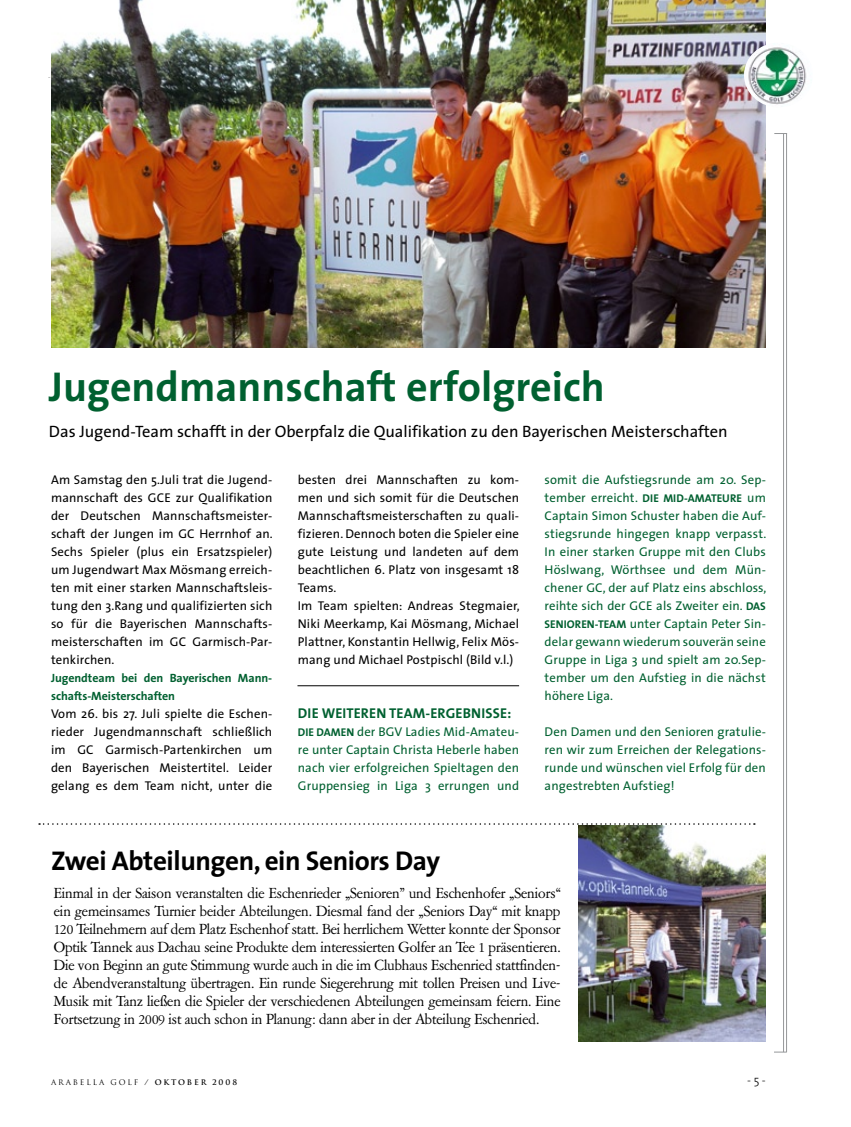
<style>
.page{position:relative;width:851px;height:1127px;background:#fff}
.page>*{position:absolute;margin:0;border:0;box-sizing:border-box;transform-origin:0 0}
.t1{font:700 42px "The Sans";color:#006030}
.t2{font:700 27.15px "The Sans";letter-spacing:-.015em;color:#000}
.t3{font:16.5px "The Sans";color:#000}
.t4{font:14.25px/18px "GA15";color:#000;text-align:justify}
.t5{font:700 14.25px "The Sans";letter-spacing:.01em;color:#006030}
.t6{font:12.75px/18px "The Sans";letter-spacing:.01em;color:#000;text-align:justify}
.t7{font:12.75px/18px "The Sans";letter-spacing:.01em;color:#006030;text-align:justify}
.t8{font:700 12px/18px "The Sans";letter-spacing:-.005em;color:#006030}
.t9{font:300 12px "The Sans";color:#000}
.t10{font:7.5px "Trajan";letter-spacing:.25em;color:#000}
.s1{font-weight:700;font-size:11.25px}
.s2{font-weight:700}
</style>
<div class="page">
<hr style="left:783px;top:134px;width:1px;height:918px;background:#959799">
<hr style="left:786px;top:134px;width:1px;height:918px;background:#959799">
<svg style="left:774px;top:1052px;width:12px;height:1px"></svg>
<svg style="left:774px;top:133px;width:13px;height:1px"></svg>
<svg style="left:39px;top:823px;width:715px;height:2px"></svg>
<img style="left:578px;top:825px;width:187px;height:217px">
<img style="left:51px;top:0;width:714px;height:348px">
<hr style="left:297px;top:685px;width:222px;height:1px;background:#000">
<img style="left:743px;top:43px;width:64px;height:64px">
<h1 class="t1" style="left:49px;top:352px;width:557px">Jugendmannschaft erfolgreich</h1>
<p class="t3" style="left:49px;top:418px;width:680px">Das Jugend-Team schafft in der Oberpfalz die Qualifikation zu den Bayerischen Meisterschaften</p>
<p class="t7" style="left:544px;top:470px;width:223px">somit die Aufstiegsrunde am 20. Sep&shy;tember erreicht. <span class="s1">Die Mid-Amateure</span> um Captain Simon Schuster haben die Auf&shy;stiegsrunde hingegen knapp verpasst.<br>In einer starken Gruppe mit den Clubs Höslwang, Wörthsee und dem Mün&shy;chener GC, der auf Platz eins abschloss, reihte sich der GCE als Zweiter ein. <span class="s1">Das Senioren-team</span> unter Captain Peter Sin&shy;delar gewann wiederum souverän seine Gruppe in Liga 3 und spielt am 20.Sep&shy;tember um den Aufstieg in die nächst höhere Liga.</p>
<p class="t7" style="left:544px;top:722px;width:223px">Den Damen und den Senioren gratulie&shy;ren wir zum Erreichen der Relegations&shy;runde und wünschen viel Erfolg für den angestrebten Aufstieg!</p>
<p class="t6" style="left:298px;top:470px;width:223px;text-align:left">besten drei Mannschaften zu kom&shy;men und sich somit für die Deutschen Mannschaftsmeisterschaften zu quali&shy;fizieren. Dennoch boten die Spieler eine gute Leistung und landeten auf dem beachtlichen 6. Platz von insgesamt 18<br>Teams.<br>Im Team spielten: Andreas Stegmaier, Niki Meerkamp, Kai Mösmang, Michael Plattner, Konstantin Hellwig, Felix Mös&shy;mang und Michael Postpischl (Bild v.l.)</p>
<p class="t6" style="left:51px;top:470px;width:223px">Am Samstag den 5.Juli trat die Jugend&shy;mannschaft des GCE zur Qualifikation der Deutschen Mannschaftsmeister&shy;schaft der Jungen im GC Herrnhof an.<br>Sechs Spieler (plus ein Ersatzspieler) um Jugendwart Max Mösmang erreich&shy;ten mit einer starken Mannschaftsleis&shy;tung den 3.Rang und qualifizierten sich so für die Bayerischen Mannschafts&shy;meisterschaften im GC Garmisch-Par&shy;tenkirchen.</p>
<p class="t8" style="left:51px;top:669px;width:223px">Jugendteam bei den Bayerischen Mann&shy;schafts-Meisterschaften</p>
<p class="t6" style="left:51px;top:704px;width:223px">Vom 26. bis 27. Juli spielte die Eschen&shy;rieder Jugendmannschaft schließlich im GC Garmisch-Partenkirchen um den Bayerischen Meistertitel. Leider gelang es dem Team nicht, unter die</p>
<p class="t5" style="left:298px;top:701px;width:215px">Die weiteren Team-Ergebnisse:</p>
<p class="t7" style="left:298px;top:722px;width:223px"><span class="s1">Die Damen</span> der BGV Ladies Mid-Amateu&shy;re unter Captain Christa Heberle haben nach vier erfolgreichen Spieltagen den Gruppensieg in Liga 3 errungen und</p>
<h2 class="t2" style="left:51px;top:838px;width:390px">Zwei Abteilungen, ein Seniors Day</h2>
<p class="t4" style="left:54px;top:884px;width:508px">Einmal in der Saison veranstalten die Eschenrieder „Senioren" und Eschenhofer „Seniors“ ein gemeinsames Turnier beider Abteilungen. Diesmal fand der „Seniors Day“ mit knapp 120 Teilnehmern auf dem Platz Eschenhof statt. Bei herrlichem Wetter konnte der Sponsor Optik Tannek aus Dachau seine Produkte dem interessierten Golfer an Tee 1 präsentieren.<br>Die von Beginn an gute Stimmung wurde auch in die im Clubhaus Eschenried stattfinden&shy;de Abendveranstaltung übertragen. Ein runde Siegerehrung mit tollen Preisen und Live-Musik mit Tanz ließen die Spieler der verschiedenen Abteilungen gemeinsam feiern. Eine Fortsetzung in 2009 ist auch schon in Planung: dann aber in der Abteilung Eschenried.</p>
<p class="t10" style="left:51px;top:1077px;width:187px">ARABELLA GOLF / <span class="s2">OKTOBER 2008</span></p>
<p class="t9" style="left:747px;top:1070px;width:20px">- 5 -</p>
</div>
